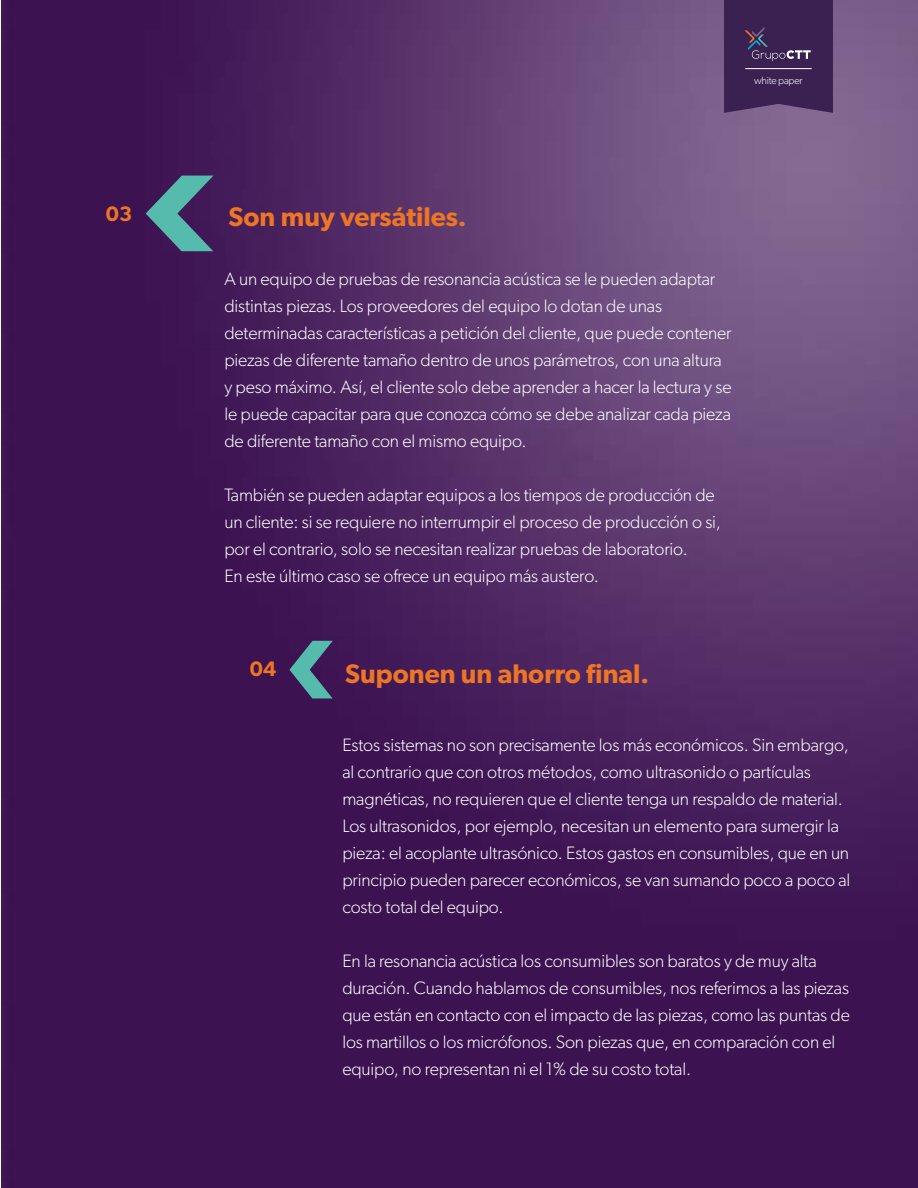
<style>
.page{position:relative;width:918px;height:1188px;background:#fff}
.page>*{position:absolute;margin:0;border:0;box-sizing:border-box;transform-origin:0 0}
.t1{font:600 27px "Gibson";color:#ee7523}
.t2{font:600 21px "Gibson";color:#ee7523}
.t3{font:300 18px/27px "Gibson";letter-spacing:-.01em;color:#fff}
.t4{font:300 10.5px "Gibson";letter-spacing:-.025em;color:#fff}
</style>
<div class="page">
<img style="left:1px;top:0;width:917px;height:1188px">
<svg style="left:289px;top:641px;width:44px;height:57px;background:#47607c"></svg>
<svg style="left:146px;top:176px;width:68px;height:75px;background:#49637e"></svg>
<svg style="left:724px;top:0;width:109px;height:113px;background:#402756"></svg>
<hr style="left:745px;top:68px;width:67px;height:1px;background:#fff">
<p class="t2" style="left:106px;top:201px;width:28px">03</p>
<p class="t4" style="left:754px;top:75px;width:50px">white paper</p>
<h1 class="t1" style="left:229px;top:201px;width:240px">Son muy versátiles.</h1>
<p class="t3" style="left:224px;top:266px;width:509px">A un equipo de pruebas de resonancia acústica se le pueden adaptar distintas piezas. Los proveedores del equipo lo dotan de unas determinadas características a petición del cliente, que puede contener piezas de diferente tamaño dentro de unos parámetros, con una altura y peso máximo. Así, el cliente solo debe aprender a hacer la lectura y se le puede capacitar para que conozca cómo se debe analizar cada pieza de diferente tamaño con el mismo equipo.</p>
<p class="t3" style="left:224px;top:482px;width:498px">También se pueden adaptar equipos a los tiempos de producción de un cliente: si se requiere no interrumpir el proceso de producción o si, por el contrario, solo se necesitan realizar pruebas de laboratorio.<br>En este último caso se ofrece un equipo más austero.</p>
<p class="t2" style="left:250px;top:657px;width:28px">04</p>
<h1 class="t1" style="left:345px;top:657px;width:305px">Suponen un ahorro final.</h1>
<p class="t3" style="left:342px;top:731px;width:509px">Estos sistemas no son precisamente los más económicos. Sin embargo, al contrario que con otros métodos, como ultrasonido o partículas magnéticas, no requieren que el cliente tenga un respaldo de material.<br>Los ultrasonidos, por ejemplo, necesitan un elemento para sumergir la pieza: el acoplante ultrasónico. Estos gastos en consumibles, que en un principio pueden parecer económicos, se van sumando poco a poco al costo total del equipo.</p>
<p class="t3" style="left:342px;top:947px;width:509px">En la resonancia acústica los consumibles son baratos y de muy alta duración. Cuando hablamos de consumibles, nos referimos a las piezas que están en contacto con el impacto de las piezas, como las puntas de los martillos o los micrófonos. Son piezas que, en comparación con el equipo, no representan ni el 1% de su costo total.</p>
</div>
